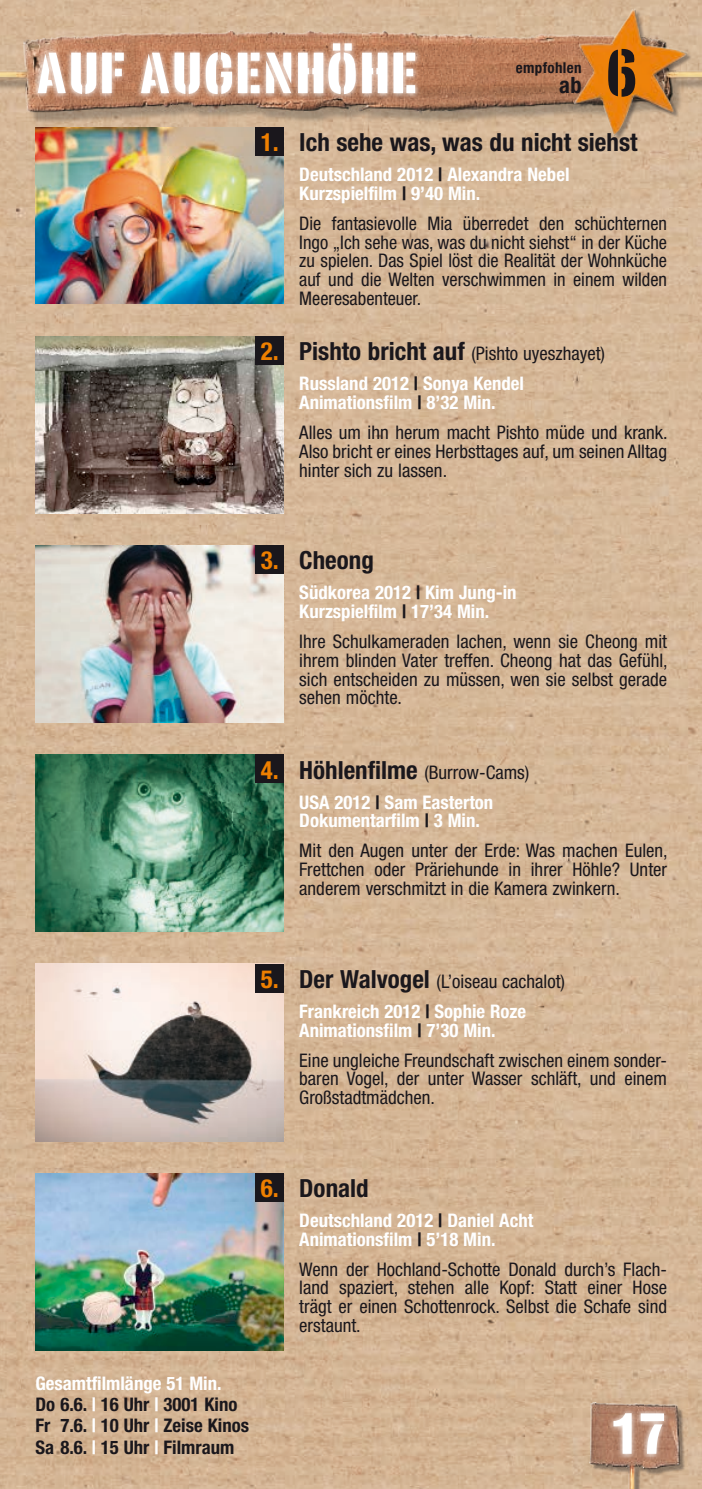
<style>
.page{position:relative;width:702px;height:1489px;background:#fff}
.page>*{position:absolute;margin:0;border:0;box-sizing:border-box;transform-origin:0 0}
.t1{font:700 63px "Stencil Sans";color:#1a171c;scale:.95 1}
.t2{font:700 55px "Stencil Sans";color:#fff}
.t3{font:700 condensed 25px "Helvetica Neue";color:#1a171c}
.t4{font:700 condensed 25px "Helvetica Neue";color:#ee7f00}
.t5{font:700 condensed 22.5px "Helvetica Neue";color:#1a171c}
.t6{font:condensed 18.75px/18.8px "Helvetica Neue";color:#1a171c}
.t7{font:700 condensed 18.75px/18.8px "Helvetica Neue";color:#fff}
.t8{font:700 condensed 18.75px/21.2px "Helvetica Neue";color:#1a171c}
.t9{font:700 condensed 15px "Helvetica Neue";letter-spacing:.025em;color:#1a171c}
.s1{color:#1a171c}
.s2{font-size:25px;color:#1a171c}
.s3{font-weight:400;color:#1a171c}
.s4{font-weight:700;color:#fff}
.s5{font-weight:700}
.s6{color:#fff}
</style>
<div class="page">
<img style="left:0;top:0;width:702px;height:1488px">
<img style="left:589px;top:1402px;width:113px;height:86px">
<img style="left:0;top:7px;width:555px;height:135px">
<svg style="left:607px;top:1407px;width:62px;height:53px;background:#c5a08e"></svg>
<svg style="left:32px;top:38px;width:389px;height:63px;background:#d1a993"></svg>
<img style="left:35px;top:128px;width:248px;height:176px">
<img style="left:35px;top:336px;width:248px;height:177px">
<img style="left:35px;top:545px;width:248px;height:177px">
<img style="left:35px;top:754px;width:248px;height:177px">
<img style="left:35px;top:963px;width:248px;height:178px">
<img style="left:35px;top:1172px;width:248px;height:178px">
<div style="left:255px;top:127px;width:28px;height:28px;background:#1a171c"></div>
<div style="left:255px;top:336px;width:28px;height:29px;background:#1a171c"></div>
<div style="left:255px;top:545px;width:28px;height:29px;background:#1a171c"></div>
<div style="left:255px;top:754px;width:28px;height:29px;background:#1a171c"></div>
<div style="left:255px;top:963px;width:28px;height:29px;background:#1a171c"></div>
<div style="left:255px;top:1172px;width:28px;height:29px;background:#1a171c"></div>
<img style="left:555px;top:0;width:147px;height:145px">
<h2 class="t2" style="left:35px;top:42px;width:384px">AUF AUGENHÖHE</h2>
<p class="t9" style="left:515px;top:59px;width:68px">empfohlen</p>
<p class="t5" style="left:559px;top:71px;width:24px">ab</p>
<h1 class="t1" style="left:605px;top:37px;width:35px">6</h1>
<h3 class="t4" style="left:261px;top:127px;width:20px">1.</h3>
<h3 class="t4" style="left:261px;top:336px;width:20px">2.</h3>
<h3 class="t3" style="left:299px;top:127px;width:340px">Ich sehe was, was du nicht siehst</h3>
<p class="t7" style="left:299px;top:165px;width:272px">Deutschland 2012 <span class="s1">|</span> Alexandra Nebel<br>Kurzspielfilm <span class="s1">|</span> 9’40 Min.</p>
<p class="t6" style="left:299px;top:214px;width:369px;text-align:justify">Die fantasievolle Mia überredet den schüchternen Ingo „Ich sehe was, was du nicht siehst“ in der Küche zu spielen. Das Spiel löst die Realität der Wohnküche auf und die Welten verschwimmen in einem wilden Meeresabenteuer.</p>
<p class="t7" style="left:299px;top:338px;width:307px;line-height:30px"><span class="s2">Pishto bricht auf</span> <span class="s3">(Pishto uyeszhayet)<br></span>Russland 2012 <span class="s1">|</span> Sonya Kendel</p>
<p class="t6" style="left:299px;top:387px;width:370px;line-height:30px"><span class="s4">Animationsfilm</span> <span class="s5">|</span> <span class="s4">8’32 Min.<br></span>Alles um ihn herum macht Pishto müde und krank.</p>
<p class="t6" style="left:299px;top:441px;width:369px">Also bricht er eines Herbsttages auf, um seinen Alltag hinter sich zu lassen.</p>
<h3 class="t4" style="left:261px;top:545px;width:20px">3.</h3>
<h3 class="t3" style="left:299px;top:545px;width:76px">Cheong</h3>
<p class="t7" style="left:299px;top:583px;width:219px">Südkorea 2012 <span class="s1">|</span> Kim Jung-in<br>Kurzspielfilm <span class="s1">|</span> 17’34 Min.</p>
<p class="t6" style="left:299px;top:632px;width:370px;text-align:justify">Ihre Schulkameraden lachen, wenn sie Cheong mit ihrem blinden Vater treffen. Cheong hat das Gefühl, sich entscheiden zu müssen, wen sie selbst gerade sehen möchte.</p>
<h3 class="t4" style="left:261px;top:754px;width:20px">4.</h3>
<p class="t7" style="left:299px;top:756px;width:232px;line-height:30px"><span class="s2">Höhlenfilme</span> <span class="s3">(Burrow-Cams)<br></span>USA 2012 <span class="s1">|</span> Sam Easterton</p>
<p class="t6" style="left:299px;top:805px;width:370px;line-height:30px"><span class="s4">Dokumentarfilm</span> <span class="s5">|</span> <span class="s4">3 Min.<br></span>Mit den Augen unter der Erde: Was machen Eulen,</p>
<p class="t6" style="left:299px;top:860px;width:369px">Frettchen oder Präriehunde in ihrer Höhle? Unter anderem verschmitzt in die Kamera zwinkern.</p>
<h3 class="t4" style="left:261px;top:963px;width:20px">5.</h3>
<p class="t7" style="left:299px;top:965px;width:267px;line-height:30px"><span class="s2">Der Walvogel</span> <span class="s3">(L’oiseau cachalot)<br></span>Frankreich 2012 <span class="s1">|</span> Sophie Roze</p>
<p class="t6" style="left:299px;top:1014px;width:369px;line-height:30px"><span class="s4">Animationsfilm</span> <span class="s5">|</span> <span class="s4">7’30 Min.<br></span>Eine ungleiche Freundschaft zwischen einem sonder-</p>
<p class="t6" style="left:299px;top:1069px;width:369px">baren Vogel, der unter Wasser schläft, und einem<br>Großstadtmädchen.</p>
<h3 class="t4" style="left:261px;top:1172px;width:20px">6.</h3>
<p class="t8" style="left:35px;top:1371px;width:215px"><span class="s6">Gesamtfilmlänge 51 Min.<br></span>Do 6.6. <span class="s6">|</span> 16 Uhr <span class="s6">|</span> 3001 Kino<br>Fr 7.6. <span class="s6">|</span> 10 Uhr <span class="s6">|</span> Zeise Kinos<br>Sa 8.6. <span class="s6">|</span> 15 Uhr <span class="s6">|</span> Filmraum</p>
<h3 class="t3" style="left:299px;top:1172px;width:71px">Donald</h3>
<p class="t7" style="left:299px;top:1210px;width:235px">Deutschland 2012 <span class="s1">|</span> Daniel Acht<br>Animationsfilm <span class="s1">|</span> 5’18 Min.</p>
<p class="t6" style="left:299px;top:1259px;width:369px;text-align:justify">Wenn der Hochland-Schotte Donald durch’s Flach&shy;land spaziert, stehen alle Kopf: Statt einer Hose trägt er einen Schottenrock. Selbst die Schafe sind erstaunt.</p>
<h2 class="t2" style="left:611px;top:1402px;width:56px">17</h2>
</div>
